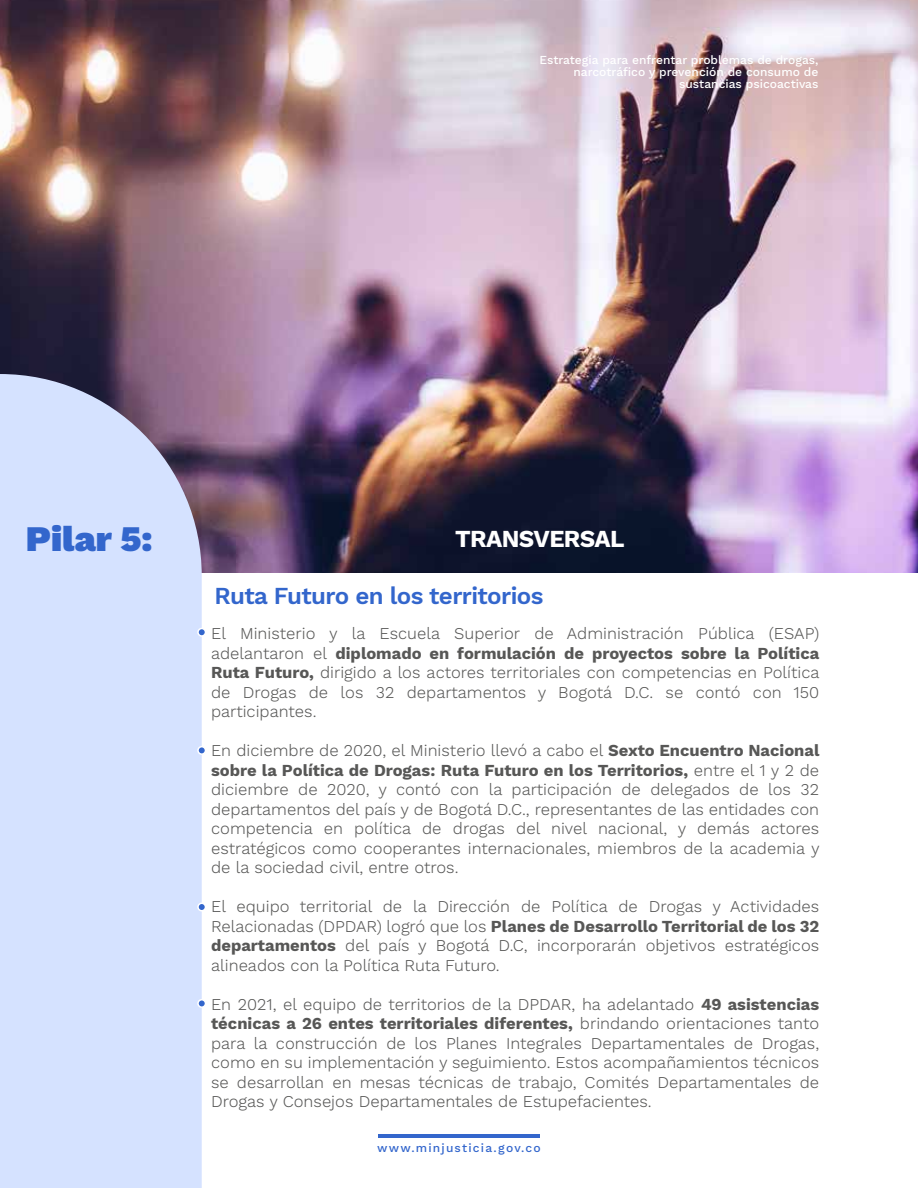
<style>
.page{position:relative;width:918px;height:1188px;background:#fff}
.page>*{position:absolute;margin:0;border:0;box-sizing:border-box;transform-origin:0 0}
.t1{font:900 36px "Work Sans";color:#36c}
.t2{font:600 24px "Work Sans";letter-spacing:-.025em;color:#36c}
.t3{font:700 24px "Work Sans";letter-spacing:-.025em;color:#fff}
.t4{font:300 16.5px/19.5px "Work Sans";color:#575756;text-align:justify}
.t5{font:500 12px/12px "Work Sans";color:#fff;text-align:right}
.t6{font:500 12px "Work Sans";letter-spacing:.1em;color:#36c}
.s1{font-weight:700}
</style>
<div class="page">
<img style="left:0;top:0;width:918px;height:572px">
<div style="left:0;top:374px;width:202px;height:814px;background:#d5e2ff"></div>
<hr style="left:378px;top:1134px;width:162px;height:4px;background:#36c">
<div style="left:198px;top:629px;width:7px;height:7px;background:#36c;border-radius:50%"></div>
<div style="left:197px;top:628px;width:9px;height:9px;border:2px solid #fff;border-radius:50%"></div>
<div style="left:198px;top:747px;width:7px;height:7px;background:#36c;border-radius:50%"></div>
<div style="left:197px;top:746px;width:9px;height:9px;border:2px solid #fff;border-radius:50%"></div>
<div style="left:198px;top:903px;width:7px;height:8px;background:#36c;border-radius:50%"></div>
<div style="left:197px;top:903px;width:9px;height:8px;border:2px solid #fff;border-radius:50%"></div>
<div style="left:198px;top:1000px;width:7px;height:7px;background:#36c;border-radius:50%"></div>
<div style="left:197px;top:999px;width:9px;height:9px;border:2px solid #fff;border-radius:50%"></div>
<p class="t5" style="left:539px;top:54px;width:281px">Estrategia para enfrentar problemas de drogas, narcotráfico y prevención de consumo de sustancias psicoactivas</p>
<h1 class="t1" style="left:26px;top:518px;width:128px">Pilar 5:</h1>
<h2 class="t3" style="left:455px;top:525px;width:171px">TRANSVERSAL</h2>
<h2 class="t2" style="left:215px;top:582px;width:330px">Ruta Futuro en los territorios</h2>
<p class="t4" style="left:211px;top:624px;width:610px">El Ministerio y la Escuela Superior de Administración Pública (ESAP) adelantaron el <span class="s1">diplomado en formulación de proyectos sobre la Política Ruta Futuro,</span> dirigido a los actores territoriales con competencias en Política de Drogas de los 32 departamentos y Bogotá D.C. se contó con 150 participantes.</p>
<p class="t4" style="left:211px;top:741px;width:610px">En diciembre de 2020, el Ministerio llevó a cabo el <span class="s1">Sexto Encuentro Nacional sobre la Política de Drogas: Ruta Futuro en los Territorios,</span> entre el 1 y 2 de diciembre de 2020, y contó con la participación de delegados de los 32 departamentos del país y de Bogotá D.C., representantes de las entidades con competencia en política de drogas del nivel nacional, y demás actores estratégicos como cooperantes internacionales, miembros de la academia y de la sociedad civil, entre otros.</p>
<p class="t4" style="left:211px;top:897px;width:610px">El equipo territorial de la Dirección de Política de Drogas y Actividades Relacionadas (DPDAR) logró que los <span class="s1">Planes de Desarrollo Territorial de los 32 departamentos</span> del país y Bogotá D.C, incorporarán objetivos estratégicos alineados con la Política Ruta Futuro.</p>
<p class="t4" style="left:211px;top:995px;width:610px">En 2021, el equipo de territorios de la DPDAR, ha adelantado <span class="s1">49 asistencias técnicas a 26 entes territoriales diferentes,</span> brindando orientaciones tanto para la construcción de los Planes Integrales Departamentales de Drogas, como en su implementación y seguimiento. Estos acompañamientos técnicos se desarrollan en mesas técnicas de trabajo, Comités Departamentales de Drogas y Consejos Departamentales de Estupefacientes.</p>
<p class="t6" style="left:377px;top:1141px;width:165px">www.minjusticia.gov.co</p>
</div>
